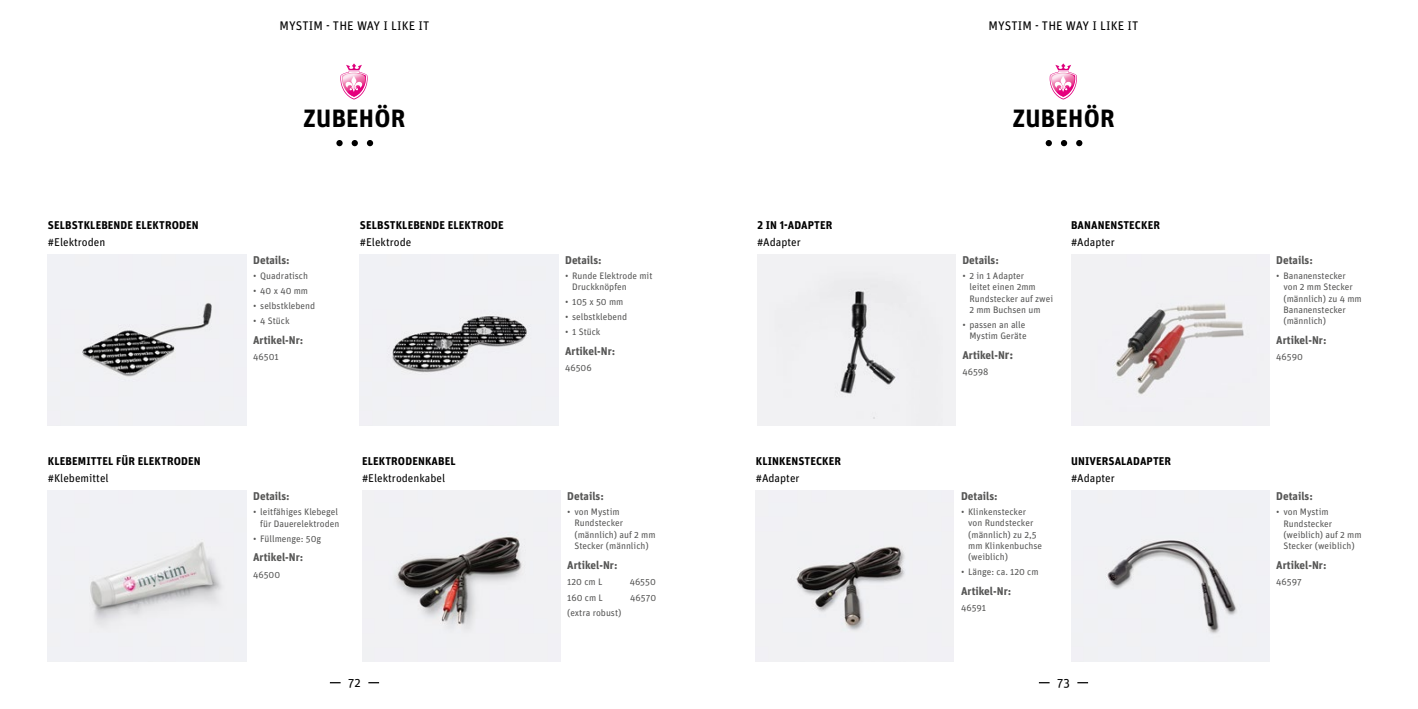
<style>
.page{position:relative;width:1418px;height:709px;background:#fff}
.page>*{position:absolute;margin:0;border:0;box-sizing:border-box;transform-origin:0 0}
.t1{font:700 25px "Unit Pro";letter-spacing:.01em;color:#000}
.t2{font:12.5px "Unit Pro";letter-spacing:.01em;color:#000}
.t3{font:700 11.25px "Unit Pro";color:#565655}
.t4{font:700 11.25px "Unit Pro";letter-spacing:.01em;color:#000}
.t5{font:11.25px "Unit Pro";color:#000}
.t6{font:9.38px/11.2px "Unit Pro";color:#565655}
.s1{font-size:12.5px}
</style>
<div class="page">
<img style="left:48px;top:254px;width:198px;height:171px">
<img style="left:360px;top:254px;width:198px;height:171px">
<img style="left:48px;top:490px;width:198px;height:171px">
<img style="left:1071px;top:254px;width:198px;height:171px">
<img style="left:755px;top:490px;width:199px;height:171px">
<img style="left:362px;top:490px;width:198px;height:171px">
<div style="left:757px;top:254px;width:198px;height:171px;background:#f1f1f3"></div>
<img style="left:1071px;top:490px;width:198px;height:171px">
<svg style="left:1045px;top:140px;width:6px;height:6px"></svg>
<div style="left:1060px;top:140px;width:7px;height:6px;background:#000;border-radius:50%"></div>
<svg style="left:1076px;top:140px;width:6px;height:6px"></svg>
<svg style="left:336px;top:140px;width:6px;height:6px"></svg>
<div style="left:351px;top:140px;width:7px;height:6px;background:#000;border-radius:50%"></div>
<svg style="left:367px;top:140px;width:6px;height:6px"></svg>
<svg style="left:1049px;top:63px;width:27px;height:36px"></svg>
<svg style="left:340px;top:63px;width:27px;height:36px"></svg>
<p class="t4" style="left:48px;top:217px;width:152px">SELBSTKLEBENDE ELEKTRODEN</p>
<p class="t5" style="left:48px;top:234px;width:59px">#Elektroden</p>
<p class="t4" style="left:48px;top:453px;width:154px">KLEBEMITTEL FÜR ELEKTRODEN</p>
<p class="t5" style="left:48px;top:470px;width:62px">#Klebemittel</p>
<h2 class="t2" style="left:280px;top:17px;width:151px">MYSTIM - THE WAY I LIKE IT</h2>
<h2 class="t2" style="left:988px;top:17px;width:151px">MYSTIM - THE WAY I LIKE IT</h2>
<h1 class="t1" style="left:303px;top:100px;width:104px">ZUBEHÖR</h1>
<h1 class="t1" style="left:1012px;top:100px;width:104px">ZUBEHÖR</h1>
<p class="t3" style="left:253px;top:252px;width:38px">Details:</p>
<p class="t6" style="left:253px;top:270px;width:56px">• Quadratisch</p>
<p class="t6" style="left:253px;top:285px;width:56px">• 40 x 40 mm</p>
<p class="t6" style="left:253px;top:300px;width:64px">• selbstklebend</p>
<p class="t6" style="left:253px;top:315px;width:38px">• 4 Stück</p>
<p class="t3" style="left:253px;top:332px;width:52px">Artikel-Nr:</p>
<p class="t6" style="left:253px;top:351px;width:27px">46501</p>
<p class="t4" style="left:360px;top:217px;width:145px">SELBSTKLEBENDE ELEKTRODE</p>
<p class="t5" style="left:360px;top:234px;width:53px">#Elektrode</p>
<p class="t3" style="left:565px;top:252px;width:38px">Details:</p>
<p class="t6" style="left:572px;top:270px;width:82px;text-indent:-7px">• Runde Elektrode mit<br>Druckknöpfen</p>
<p class="t6" style="left:565px;top:296px;width:60px">• 105 x 50 mm</p>
<p class="t6" style="left:565px;top:311px;width:64px">• selbstklebend</p>
<p class="t6" style="left:565px;top:326px;width:37px">• 1 Stück</p>
<p class="t3" style="left:565px;top:343px;width:52px">Artikel-Nr:</p>
<p class="t6" style="left:565px;top:362px;width:28px">46506</p>
<p class="t4" style="left:757px;top:217px;width:77px">2 IN 1-ADAPTER</p>
<p class="t5" style="left:757px;top:234px;width:45px">#Adapter</p>
<p class="t3" style="left:962px;top:252px;width:38px">Details:</p>
<p class="t6" style="left:969px;top:270px;width:85px;text-indent:-7px">• 2 in 1 Adapter<br>leitet einen 2mm<br>Rundstecker auf zwei<br>2 mm Buchsen um</p>
<p class="t6" style="left:962px;top:318px;width:66px;text-align:right">• passen an alle<br>Mystim Geräte</p>
<p class="t3" style="left:962px;top:347px;width:53px">Artikel-N<span class="s1">r:</span></p>
<p class="t6" style="left:962px;top:366px;width:28px">46598</p>
<p class="t4" style="left:1071px;top:217px;width:90px">BANANENSTECKER</p>
<p class="t5" style="left:1070px;top:234px;width:45px">#Adapter</p>
<p class="t3" style="left:253px;top:488px;width:38px">Details:</p>
<p class="t6" style="left:253px;top:506px;width:88px;text-align:right">• leitfähiges Klebegel für Dauerelektroden</p>
<p class="t6" style="left:253px;top:532px;width:70px">• Füllmenge: 50g</p>
<p class="t3" style="left:253px;top:549px;width:52px">Artikel-Nr:</p>
<p class="t6" style="left:253px;top:568px;width:29px">46500</p>
<p class="t4" style="left:362px;top:453px;width:95px">ELEKTRODENKABEL</p>
<p class="t5" style="left:362px;top:470px;width:85px">#Elektrodenkabel</p>
<p class="t3" style="left:567px;top:488px;width:38px">Details:</p>
<p class="t6" style="left:574px;top:506px;width:83px;text-indent:-7px">• von Mystim<br>Rundstecker (männlich) auf 2 mm<br>Stecker (männlich)</p>
<p class="t3" style="left:567px;top:556px;width:52px">Artikel-Nr:</p>
<p class="t6" style="left:567px;top:575px;width:37px">120 cm L</p>
<p class="t6" style="left:629px;top:575px;width:28px">46550</p>
<p class="t6" style="left:567px;top:592px;width:37px">160 cm L</p>
<p class="t6" style="left:630px;top:592px;width:27px">46570</p>
<p class="t6" style="left:567px;top:607px;width:56px">(extra robust)</p>
<p class="t4" style="left:755px;top:453px;width:87px">KLINKENSTECKER</p>
<p class="t5" style="left:755px;top:470px;width:45px">#Adapter</p>
<p class="t3" style="left:961px;top:488px;width:38px">Details:</p>
<p class="t6" style="left:968px;top:506px;width:75px;text-indent:-7px">• Klinkenstecker von Rundstecker (männlich) zu 2,5 mm Klinkenbuchse (weiblich)</p>
<p class="t6" style="left:961px;top:566px;width:79px">• Länge: ca. 120 cm</p>
<p class="t3" style="left:961px;top:582px;width:52px">Artikel-Nr:</p>
<p class="t6" style="left:961px;top:602px;width:27px">46591</p>
<p class="t4" style="left:1071px;top:453px;width:102px">UNIVERSALADAPTER</p>
<p class="t5" style="left:1070px;top:470px;width:45px">#Adapter</p>
<h2 class="t2" style="left:348px;top:674px;width:14px">72</h2>
<h2 class="t2" style="left:1057px;top:674px;width:14px">73</h2>
<p class="t3" style="left:1276px;top:252px;width:38px">Details:</p>
<p class="t6" style="left:1283px;top:270px;width:80px;text-indent:-7px">• Bananenstecker von 2 mm Stecker (männlich) zu 4 mm<br>Bananenstecker (männlich)</p>
<p class="t3" style="left:1276px;top:332px;width:52px">Artikel-Nr:</p>
<p class="t6" style="left:1276px;top:351px;width:28px">46590</p>
<p class="t3" style="left:1276px;top:488px;width:38px">Details:</p>
<p class="t6" style="left:1283px;top:506px;width:80px;text-indent:-7px">• von Mystim<br>Rundstecker (weiblich) auf 2 mm<br>Stecker (weiblich)</p>
<p class="t3" style="left:1276px;top:556px;width:52px">Artikel-Nr:</p>
<p class="t6" style="left:1276px;top:575px;width:27px">46597</p>
</div>
